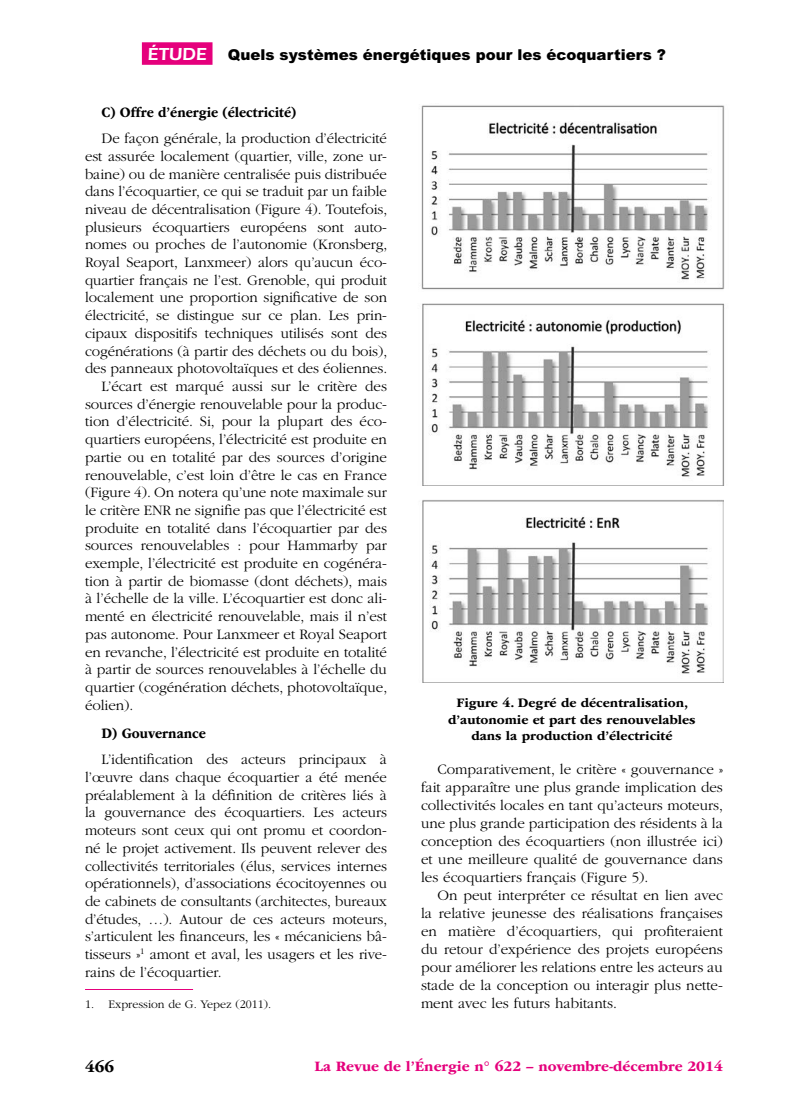
<style>
.page{position:relative;width:808px;height:1106px;background:#fff}
.page>*{position:absolute;margin:0;border:0;box-sizing:border-box;transform-origin:0 0}
.t1{font:700 16.5px "ITC Garamond Std";color:#000}
.t2{font:300 15px/17.7px "ITC Garamond Std";letter-spacing:-.005em;color:#000;text-align:justify}
.t3{font:900 15px "Arial";color:#000}
.t4{font:700 15px "ITC Garamond Std";color:#e5007c}
.t5{font:700 15px "ITC Garamond Std";color:#000;scale:.9 1}
.t6{font:700 13.5px/16.5px "ITC Garamond Std";color:#000;text-align:center}
.t7{font:300 12px "ITC Garamond Std";color:#000}
.s1{font-family:"Itc Eras";font-weight:600;font-size:18px;color:#fff}
</style>
<div class="page">
<div style="left:142px;top:42px;width:70px;height:23px;background:#e5007c"></div>
<hr style="left:85px;top:989px;width:108px;height:1px;background:#e5007c">
<img style="left:422px;top:500px;width:302px;height:182px">
<img style="left:422px;top:303px;width:303px;height:183px">
<img style="left:421px;top:105px;width:304px;height:185px">
<p class="t3" style="left:148px;top:45px;width:520px"><span class="s1">Étude</span> Quels systèmes énergétiques pour les écoquartiers ?</p>
<p class="t5" style="left:102px;top:104px;width:218px">C) Offre d’énergie (électricité)</p>
<p class="t2" style="left:102px;top:130px;width:287px">De façon générale, la production d’électricité</p>
<p class="t2" style="left:85px;top:147px;width:303px">est assurée localement (quartier, ville, zone ur-</p>
<p class="t2" style="left:85px;top:165px;width:303px">baine) ou de manière centralisée puis distribuée</p>
<p class="t2" style="left:85px;top:183px;width:303px">dans l’écoquartier, ce qui se traduit par un faible</p>
<p class="t2" style="left:85px;top:200px;width:304px">niveau de décentralisation (Figure 4). Toutefois,</p>
<p class="t2" style="left:85px;top:218px;width:303px">plusieurs écoquartiers européens sont auto-</p>
<p class="t2" style="left:85px;top:236px;width:304px">nomes ou proches de l’autonomie (Kronsberg,</p>
<p class="t2" style="left:85px;top:254px;width:303px">Royal Seaport, Lanxmeer) alors qu’aucun éco-</p>
<p class="t2" style="left:85px;top:271px;width:303px">quartier français ne l’est. Grenoble, qui produit</p>
<p class="t2" style="left:85px;top:289px;width:303px">localement une proportion significative de son</p>
<p class="t2" style="left:85px;top:307px;width:303px">électricité, se distingue sur ce plan. Les prin-</p>
<p class="t2" style="left:85px;top:324px;width:303px">cipaux dispositifs techniques utilisés sont des</p>
<p class="t2" style="left:85px;top:342px;width:304px">cogénérations (à partir des déchets ou du bois),</p>
<p class="t2" style="left:85px;top:360px;width:304px">des panneaux photovoltaïques et des éoliennes.</p>
<p class="t2" style="left:102px;top:377px;width:287px">L’écart est marqué aussi sur le critère des</p>
<p class="t2" style="left:85px;top:395px;width:303px">sources d’énergie renouvelable pour la produc-</p>
<p class="t2" style="left:85px;top:413px;width:303px">tion d’électricité. Si, pour la plupart des éco-</p>
<p class="t2" style="left:85px;top:431px;width:303px">quartiers européens, l’électricité est produite en</p>
<p class="t2" style="left:85px;top:448px;width:303px">partie ou en totalité par des sources d’origine</p>
<p class="t2" style="left:85px;top:466px;width:303px">renouvelable, c’est loin d’être le cas en France</p>
<p class="t2" style="left:85px;top:484px;width:303px">(Figure 4). On notera qu’une note maximale sur</p>
<p class="t2" style="left:85px;top:501px;width:303px">le critère ENR ne signifie pas que l’électricité est</p>
<p class="t2" style="left:85px;top:519px;width:303px">produite en totalité dans l’écoquartier par des</p>
<p class="t2" style="left:85px;top:537px;width:303px">sources renouvelables : pour Hammarby par</p>
<p class="t2" style="left:85px;top:554px;width:303px">exemple, l’électricité est produite en cogénéra-</p>
<p class="t2" style="left:85px;top:572px;width:303px">tion à partir de biomasse (dont déchets), mais</p>
<p class="t2" style="left:85px;top:590px;width:303px">à l’échelle de la ville. L’écoquartier est donc ali-</p>
<p class="t2" style="left:85px;top:608px;width:303px">menté en électricité renouvelable, mais il n’est</p>
<p class="t2" style="left:85px;top:625px;width:303px">pas autonome. Pour Lanxmeer et Royal Seaport</p>
<p class="t2" style="left:85px;top:643px;width:303px">en revanche, l’électricité est produite en totalité</p>
<p class="t2" style="left:85px;top:661px;width:303px">à partir de sources renouvelables à l’échelle du</p>
<p class="t2" style="left:85px;top:678px;width:304px">quartier (cogénération déchets, photovoltaïque,</p>
<p class="t2" style="left:85px;top:696px;width:50px">éolien).</p>
<p class="t5" style="left:102px;top:725px;width:117px">D) Gouvernance</p>
<p class="t2" style="left:85px;top:751px;width:304px;text-indent:17px">L’identification des acteurs principaux à l’œuvre dans chaque écoquartier a été menée préalablement à la définition de critères liés à la gouvernance des écoquartiers. Les acteurs moteurs sont ceux qui ont promu et coordon&shy;né le projet activement. Ils peuvent relever des collectivités territoriales (élus, services internes opérationnels), d’associations écocitoyennes ou de cabinets de consultants (architectes, bureaux d’études, …). Autour de ces acteurs moteurs, s’articulent les financeurs, les « mécaniciens bâ&shy;tisseurs »<sup>1</sup> amont et aval, les usagers et les rive&shy;rains de l’écoquartier.</p>
<p class="t7" style="left:85px;top:998px;width:188px">1. Expression de G. Yepez (2011).</p>
<p class="t6" style="left:448px;top:694px;width:249px">Figure 4. Degré de décentralisation, d’autonomie et part des renouvelables dans la production d’électricité</p>
<p class="t2" style="left:421px;top:760px;width:304px;text-indent:16px">Comparativement, le critère « gouvernance » fait apparaître une plus grande implication des collectivités locales en tant qu’acteurs moteurs, une plus grande participation des résidents à la conception des écoquartiers (non illustrée ici) et une meilleure qualité de gouvernance dans les écoquartiers français (Figure 5).</p>
<p class="t2" style="left:421px;top:886px;width:303px;text-indent:16px">On peut interpréter ce résultat en lien avec la relative jeunesse des réalisations françaises en matière d’écoquartiers, qui profiteraient du retour d’expérience des projets européens pour améliorer les relations entre les acteurs au stade de la conception ou interagir plus nette&shy;ment avec les futurs habitants.</p>
<p class="t1" style="left:85px;top:1057px;width:31px">466</p>
<p class="t4" style="left:314px;top:1058px;width:410px">La Revue de l’Énergie n° 622 – novembre-décembre 2014</p>
</div>
